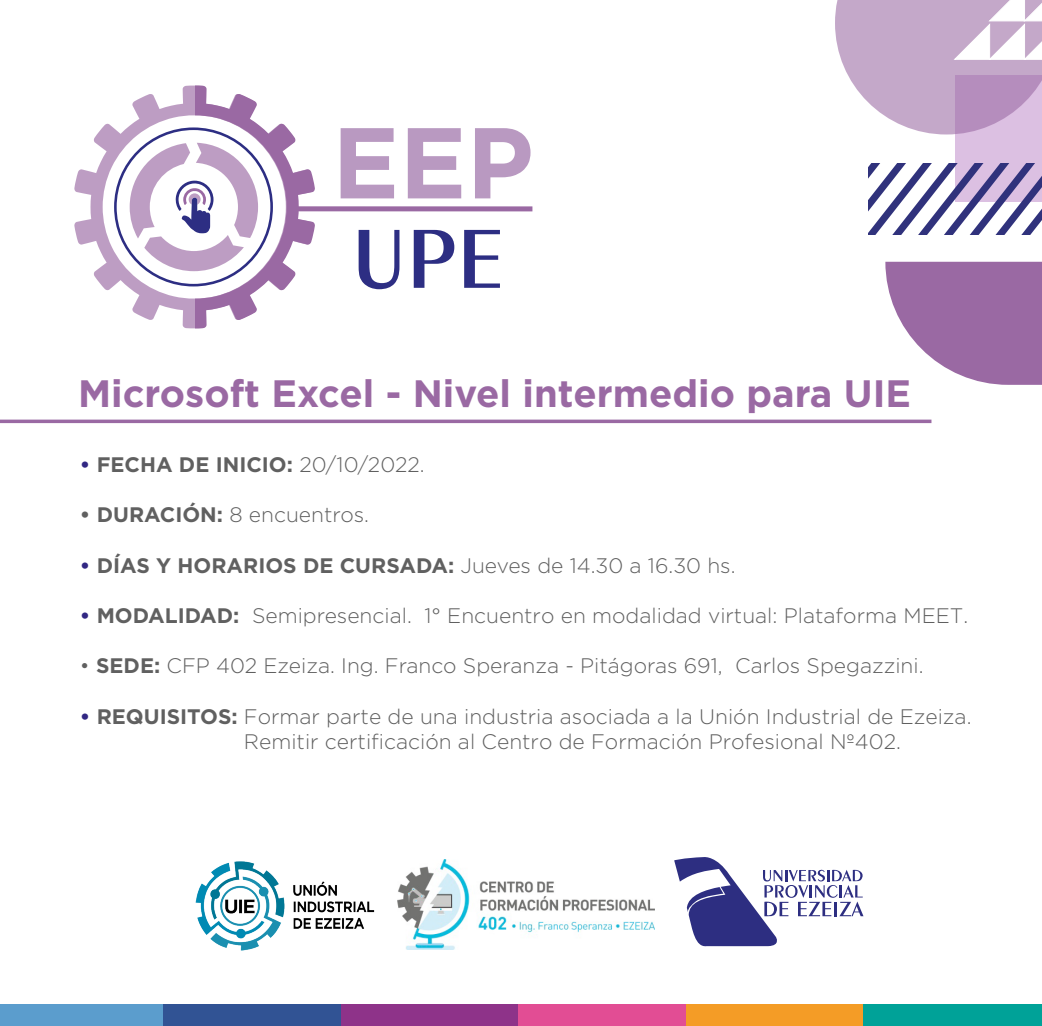
<style>
.page{position:relative;width:1042px;height:1026px;background:#fff}
.page>*{position:absolute;margin:0;border:0;box-sizing:border-box;transform-origin:0 0}
.t1{font:700 100.27px "Gotham";color:#b999c1}
.t2{font:600 88.73px "Exotic 350 BT";color:#2d2e83}
.t3{font:700 38.15px "Gotham";color:#9a69a3}
.t4{font:300 21px/25.2px "Gotham";color:#606060}
.t5{font:700 21px "Gotham";color:#606060}
.s1{color:#312783}
.s2{font-weight:300}
.s3{font-weight:700}
.s4{font-weight:700;color:#312783}
</style>
<div class="page">
<div style="left:293px;top:206px;width:239px;height:5px;background:#9a69a3"></div>
<svg style="left:74px;top:123px;width:56px;height:168px"></svg>
<svg style="left:130px;top:86px;width:185px;height:242px"></svg>
<svg style="left:885px;top:262px;width:157px;height:123px"></svg>
<div style="left:955px;top:75px;width:87px;height:127px;background:#dcc0e2"></div>
<svg style="left:835px;top:0;width:207px;height:134px"></svg>
<svg style="left:869px;top:163px;width:173px;height:72px"></svg>
<svg style="left:0;top:419px;width:931px;height:4px;background:#a97fb0"></svg>
<div style="left:0;top:1004px;width:174px;height:22px;background:#5b9dcd"></div>
<div style="left:164px;top:1004px;width:177px;height:22px;background:#315394"></div>
<div style="left:341px;top:1004px;width:178px;height:22px;background:#8e3389"></div>
<div style="left:518px;top:1004px;width:178px;height:22px;background:#e24d94"></div>
<div style="left:686px;top:1004px;width:177px;height:22px;background:#f49c26"></div>
<div style="left:863px;top:1004px;width:179px;height:22px;background:#00a298"></div>
<svg style="left:674px;top:857px;width:190px;height:90px"></svg>
<img style="left:397px;top:859px;width:257px;height:90px">
<img style="left:195px;top:861px;width:180px;height:90px">
<h1 class="t1" style="left:332px;top:105px;width:203px">EEP</h1>
<h2 class="t2" style="left:351px;top:205px;width:155px">UPE</h2>
<h3 class="t3" style="left:78px;top:371px;width:834px">Microsoft Excel - Nivel intermedio para UIE</h3>
<p class="t5" style="left:80px;top:452px;width:346px"><span class="s1">•</span> FECHA DE INICIO: <span class="s2">20/10/2022.</span></p>
<p class="t4" style="left:80px;top:502px;width:291px"><span class="s3">• DURACIÓN:</span> 8 encuentros.</p>
<p class="t5" style="left:80px;top:553px;width:657px"><span class="s1">•</span> DÍAS Y HORARIOS DE CURSADA: <span class="s2">Jueves de 14.30 a 16.30 hs.</span></p>
<p class="t4" style="left:80px;top:602px;width:890px"><span class="s4">•</span> <span class="s3">MODALIDAD:</span> Semipresencial. 1° Encuentro en modalidad virtual: Plataforma MEET.</p>
<p class="t4" style="left:80px;top:653px;width:845px">• <span class="s3">SEDE:</span> CFP 402 Ezeiza. Ing. Franco Speranza - Pitágoras 691, Carlos Spegazzini.</p>
<p class="t4" style="left:244px;top:703px;width:729px;text-indent:-164px"><span class="s4">•</span> <span class="s3">REQUISITOS:</span> Formar parte de una industria asociada a la Unión Industrial de Ezeiza.<br>Remitir certificación al Centro de Formación Profesional Nº402.</p>
</div>
